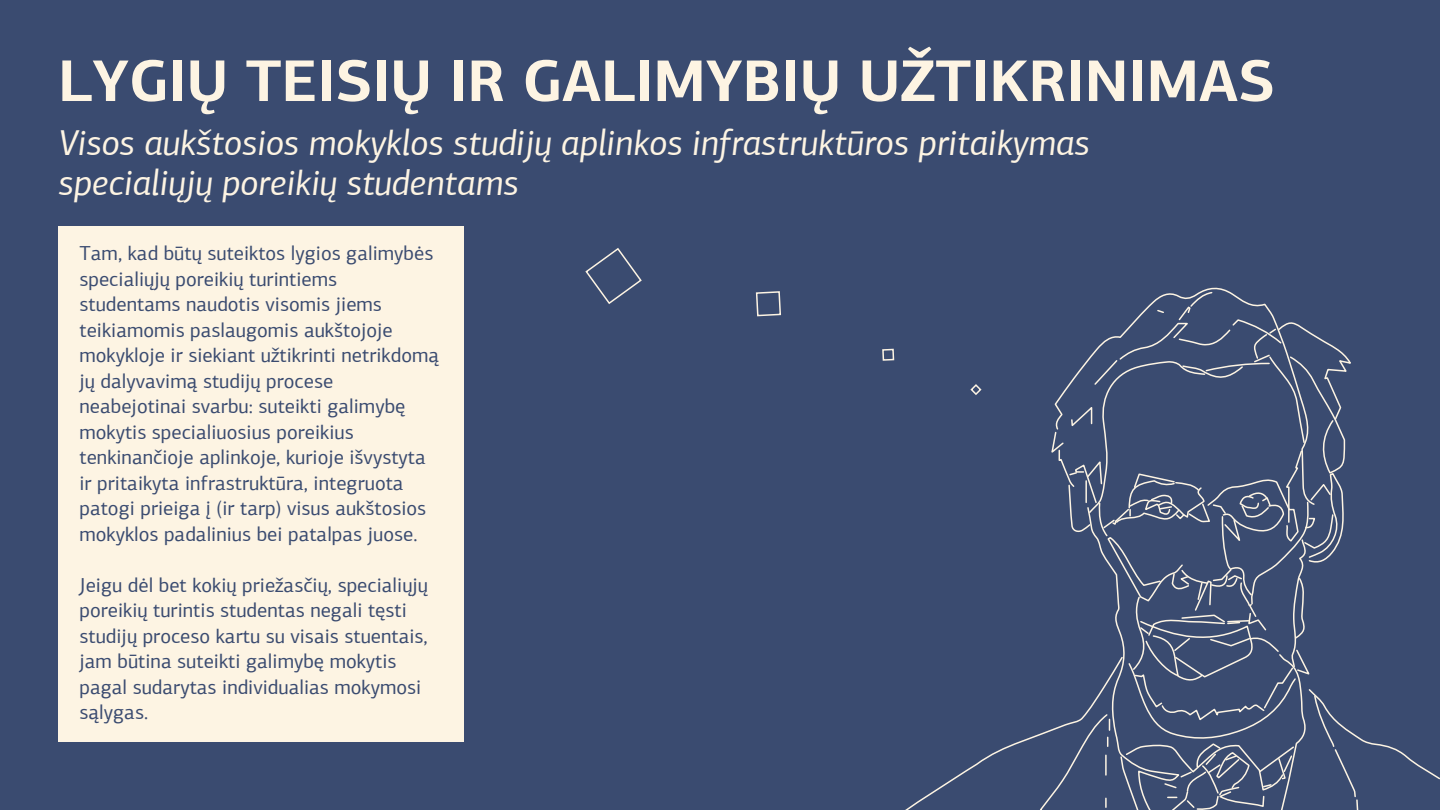
<style>
.page{position:relative;width:1440px;height:810px;background:#3a4b70}
.page>*{position:absolute;margin:0;border:0;box-sizing:border-box;transform-origin:0 0}
.t1{font:700 58.88px "PF Agora Sans Pro";color:#fdf4e3}
.t2{font:italic 36px/40.5px "PF Agora Sans Pro";color:#fdf4e3}
.t3{font:20.25px/25.5px "PF Agora Sans Pro";color:#3a4b70}
</style>
<div class="page">
<div style="left:58px;top:226px;width:405px;height:516px;background:#fdf4e3"></div>
<svg style="left:755px;top:291px;width:26px;height:26px"></svg>
<svg style="left:585px;top:248px;width:57px;height:56px"></svg>
<svg style="left:882px;top:291px;width:558px;height:519px"></svg>
<h1 class="t1" style="left:58px;top:44px;width:1218px">LYGIŲ TEISIŲ IR GALIMYBIŲ UŽTIKRINIMAS</h1>
<h2 class="t2" style="left:58px;top:122px;width:1033px">Visos aukštosios mokyklos studijų aplinkos infrastruktūros pritaikymas specialiųjų poreikių studentams</h2>
<p class="t3" style="left:80px;top:241px;width:361px">Tam, kad būtų suteiktos lygios galimybės specialiųjų poreikių turintiems studentams naudotis visomis jiems teikiamomis paslaugomis aukštojoje mokykloje ir siekiant užtikrinti netrikdomą jų dalyvavimą studijų procese neabejotinai svarbu: suteikti galimybę mokytis specialiuosius poreikius tenkinančioje aplinkoje, kurioje išvystyta ir pritaikyta infrastruktūra, integruota patogi prieiga į (ir tarp) visus aukštosios mokyklos padalinius bei patalpas juose.</p>
<p class="t3" style="left:80px;top:572px;width:350px">Jeigu dėl bet kokių priežasčių, specialiųjų poreikių turintis studentas negali tęsti studijų proceso kartu su visais stuentais, jam būtina suteikti galimybę mokytis pagal sudarytas individualias mokymosi sąlygas.</p>
</div>
